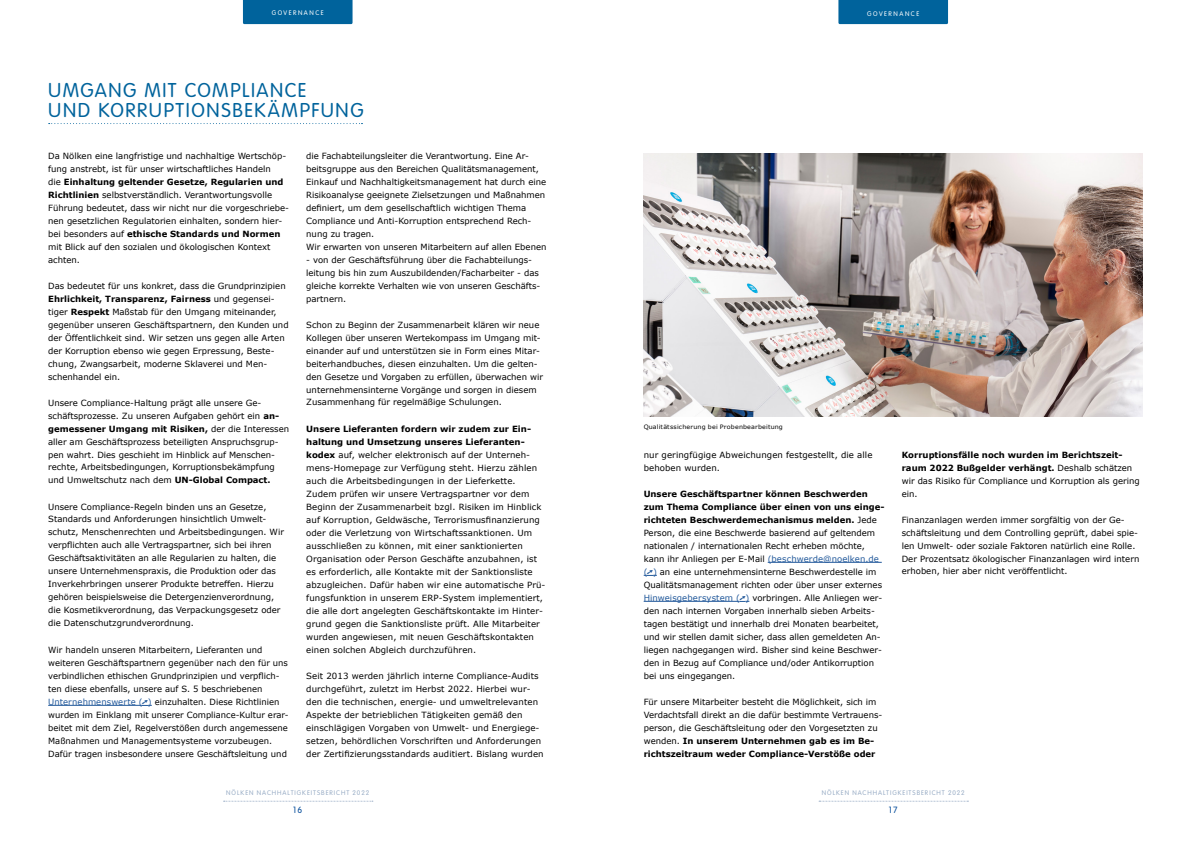
<style>
.page{position:relative;width:1191px;height:842px;background:#fff}
.page>*{position:absolute;margin:0;border:0;box-sizing:border-box;transform-origin:0 0}
.t1{font:300 21px/20px "VAG Rundschrift D";letter-spacing:.075em;color:#00639c}
.t2{font:300 9.5px "VAG Rundschrift D";color:#004a99}
.t3{font:8.5px/13px "Verdana";color:#000}
.t4{font:700 8.5px/13px "Verdana";color:#000}
.t5{font:300 7px "VAG Rundschrift D";letter-spacing:.135em;color:#98acc5}
.t6{font:300 7px "VAG Rundschrift D";letter-spacing:.215em;color:#fff}
.t7{font:6px "Verdana";letter-spacing:.025em;color:#000;scale:1.06 1}
.s1{font-weight:700}
.s2{color:#22599b}
.s3{font-weight:400}
</style>
<div class="page">
<hr style="left:767px;top:562px;width:114px;height:1px;background:#22599b">
<svg style="left:643px;top:575px;width:14px;height:1px"></svg>
<hr style="left:643px;top:601px;width:96px;height:1px;background:#22599b">
<div style="left:243px;top:0;width:109px;height:24px;background:#00639c"></div>
<div style="left:838px;top:0;width:110px;height:24px;background:#00639c"></div>
<hr style="left:48px;top:705px;width:94px;height:1px;background:#22599b">
<svg style="left:49px;top:123px;width:313px;height:1px"></svg>
<img style="left:643px;top:153px;width:499px;height:264px">
<svg style="left:819px;top:801px;width:149px;height:1px"></svg>
<svg style="left:224px;top:801px;width:149px;height:1px"></svg>
<p class="t6" style="left:272px;top:9px;width:53px">GOVERNANCE</p>
<p class="t6" style="left:867px;top:9px;width:53px">GOVERNANCE</p>
<h1 class="t1" style="left:48px;top:81px;width:317px">UMGANG MIT COMPLIANCE<br>UND KORRUPTIONSBEKÄMPFUNG</h1>
<p class="t3" style="left:48px;top:149px;width:242px">Da Nölken eine langfristige und nachhaltige Wertschöp&shy;fung anstrebt, ist für unser wirtschaftliches Handeln<br>die <span class="s1">Einhaltung geltender Gesetze, Regularien und Richtlinien</span> selbstverständlich. Verantwortungsvolle Führung bedeutet, dass wir nicht nur die vorgeschriebe&shy;nen gesetzlichen Regulatorien einhalten, sondern hier&shy;bei besonders auf <span class="s1">ethische Standards und Normen </span>mit Blick auf den sozialen und ökologischen Kontext achten.</p>
<p class="t3" style="left:48px;top:279px;width:242px">Das bedeutet für uns konkret, dass die Grundprinzipien <span class="s1">Ehrlichkeit, Transparenz, Fairness</span> und gegensei&shy;tiger <span class="s1">Respekt</span> Maßstab für den Umgang miteinander, gegenüber unseren Geschäftspartnern, den Kunden und der Öffentlichkeit sind. Wir setzen uns gegen alle Arten der Korruption ebenso wie gegen Erpressung, Beste&shy;chung, Zwangsarbeit, moderne Sklaverei und Men&shy;schenhandel ein.</p>
<p class="t3" style="left:48px;top:396px;width:242px">Unsere Compliance-Haltung prägt alle unsere Ge&shy;schäftsprozesse. Zu unseren Aufgaben gehört ein <span class="s1">an&shy;gemessener Umgang mit Risiken,</span> der die Interessen aller am Geschäftsprozess beteiligten Anspruchsgrup&shy;pen wahrt. Dies geschieht im Hinblick auf Menschen&shy;rechte, Arbeitsbedingungen, Korruptionsbekämpfung und Umweltschutz nach dem <span class="s1">UN-Global Compact.</span></p>
<p class="t3" style="left:48px;top:500px;width:237px">Unsere Compliance-Regeln binden uns an Gesetze, Standards und Anforderungen hinsichtlich Umwelt&shy;schutz, Menschenrechten und Arbeitsbedingungen. Wir verpflichten auch alle Vertragspartner, sich bei ihren Geschäftsaktivitäten an alle Regularien zu halten, die unsere Unternehmenspraxis, die Produktion oder das Inverkehrbringen unserer Produkte betreffen. Hierzu gehören beispielsweise die Detergenzienverordnung, die Kosmetikverordnung, das Verpackungsgesetz oder die Datenschutzgrundverordnung.</p>
<p class="t3" style="left:48px;top:643px;width:242px">Wir handeln unseren Mitarbeitern, Lieferanten und weiteren Geschäftspartnern gegenüber nach den für uns verbindlichen ethischen Grundprinzipien und verpflich&shy;ten diese ebenfalls, unsere auf S. 5 beschriebenen <span class="s2">Unternehmenswerte (➚)</span> einzuhalten. Diese Richtlinien wurden im Einklang mit unserer Compliance-Kultur erar&shy;beitet mit dem Ziel, Regelverstößen durch angemessene Maßnahmen und Managementsysteme vorzubeugen.<br>Dafür tragen insbesondere unsere Geschäftsleitung und</p>
<p class="t3" style="left:306px;top:149px;width:242px">die Fachabteilungsleiter die Verantwortung. Eine Ar&shy;beitsgruppe aus den Bereichen Qualitätsmanagement, Einkauf und Nachhaltigkeitsmanagement hat durch eine Risikoanalyse geeignete Zielsetzungen und Maßnahmen definiert, um dem gesellschaftlich wichtigen Thema Compliance und Anti-Korruption entsprechend Rech&shy;nung zu tragen.<br>Wir erwarten von unseren Mitarbeitern auf allen Ebenen</p>
<p class="t3" style="left:306px;top:253px;width:236px">- von der Geschäftsführung über die Fachabteilungs&shy;leitung bis hin zum Auszubildenden/Facharbeiter - das gleiche korrekte Verhalten wie von unseren Geschäfts&shy;partnern.</p>
<p class="t3" style="left:306px;top:318px;width:238px">Schon zu Beginn der Zusammenarbeit klären wir neue Kollegen über unseren Wertekompass im Umgang mit&shy;einander auf und unterstützen sie in Form eines Mitar&shy;beiterhandbuches, diesen einzuhalten. Um die gelten&shy;den Gesetze und Vorgaben zu erfüllen, überwachen wir unternehmensinterne Vorgänge und sorgen in diesem Zusammenhang für regelmäßige Schulungen.</p>
<p class="t3" style="left:306px;top:422px;width:241px"><span class="s1">Unsere Lieferanten fordern wir zudem zur Ein&shy;haltung und Umsetzung unseres Lieferanten&shy;kodex</span> auf, welcher elektronisch auf der Unterneh&shy;mens-Homepage zur Verfügung steht. Hierzu zählen auch die Arbeitsbedingungen in der Lieferkette.<br>Zudem prüfen wir unsere Vertragspartner vor dem Beginn der Zusammenarbeit bzgl. Risiken im Hinblick auf Korruption, Geldwäsche, Terrorismusfinanzierung oder die Verletzung von Wirtschaftssanktionen. Um ausschließen zu können, mit einer sanktionierten Organisation oder Person Geschäfte anzubahnen, ist es erforderlich, alle Kontakte mit der Sanktionsliste abzugleichen. Dafür haben wir eine automatische Prü&shy;fungsfunktion in unserem ERP-System implementiert, die alle dort angelegten Geschäftskontakte im Hinter&shy;grund gegen die Sanktionsliste prüft. Alle Mitarbeiter wurden angewiesen, mit neuen Geschäftskontakten einen solchen Abgleich durchzuführen.</p>
<p class="t3" style="left:306px;top:669px;width:239px">Seit 2013 werden jährlich interne Compliance-Audits durchgeführt, zuletzt im Herbst 2022. Hierbei wur&shy;den die technischen, energie- und umweltrelevanten Aspekte der betrieblichen Tätigkeiten gemäß den einschlägigen Vorgaben von Umwelt- und Energiege&shy;setzen, behördlichen Vorschriften und Anforderungen der Zertifizierungsstandards auditiert. Bislang wurden</p>
<p class="t7" style="left:643px;top:423px;width:133px">Qualitätssicherung bei Probenbearbeitung</p>
<p class="t3" style="left:643px;top:448px;width:230px">nur geringfügige Abweichungen festgestellt, die alle behoben wurden.</p>
<p class="t3" style="left:643px;top:487px;width:242px"><span class="s1">Unsere Geschäftspartner können Beschwerden zum Thema Compliance über einen von uns einge&shy;richteten Beschwerdemechanismus melden.</span> Jede Person, die eine Beschwerde basierend auf geltendem nationalen / internationalen Recht erheben möchte, kann ihr Anliegen per E-Mail <span class="s2">(beschwerde@noelken.de (➚)</span> an eine unternehmensinterne Beschwerdestelle im Qualitätsmanagement richten oder über unser externes <span class="s2">Hinweisgebersystem (➚)</span> vorbringen. Alle Anliegen wer&shy;den nach internen Vorgaben innerhalb sieben Arbeits&shy;tagen bestätigt und innerhalb drei Monaten bearbeitet, und wir stellen damit sicher, dass allen gemeldeten An&shy;liegen nachgegangen wird. Bisher sind keine Beschwer&shy;den in Bezug auf Compliance und/oder Antikorruption bei uns eingegangen.</p>
<p class="t3" style="left:643px;top:695px;width:240px">Für unsere Mitarbeiter besteht die Möglichkeit, sich im Verdachtsfall direkt an die dafür bestimmte Vertrauens&shy;person, die Geschäftsleitung oder den Vorgesetzten zu wenden. <span class="s1">In unserem Unternehmen gab es im Be&shy;richtszeitraum weder Compliance-Verstöße oder</span></p>
<p class="t4" style="left:901px;top:448px;width:239px">Korruptionsfälle noch wurden im Berichtszeit&shy;raum 2022 Bußgelder verhängt. <span class="s3">Deshalb schätzen wir das Risiko für Compliance und Korruption als gering ein.</span></p>
<p class="t3" style="left:901px;top:513px;width:239px">Finanzanlagen werden immer sorgfältig von der Ge&shy;schäftsleitung und dem Controlling geprüft, dabei spie&shy;len Umwelt- oder soziale Faktoren natürlich eine Rolle.<br>Der Prozentsatz ökologischer Finanzanlagen wird intern erhoben, hier aber nicht veröffentlicht.</p>
<p class="t5" style="left:226px;top:789px;width:144px">NÖLKEN NACHHALTIGKEITSBERICHT 2022</p>
<p class="t5" style="left:821px;top:789px;width:144px">NÖLKEN NACHHALTIGKEITSBERICHT 2022</p>
<p class="t2" style="left:293px;top:805px;width:11px">16</p>
<p class="t2" style="left:889px;top:805px;width:10px">17</p>
</div>
